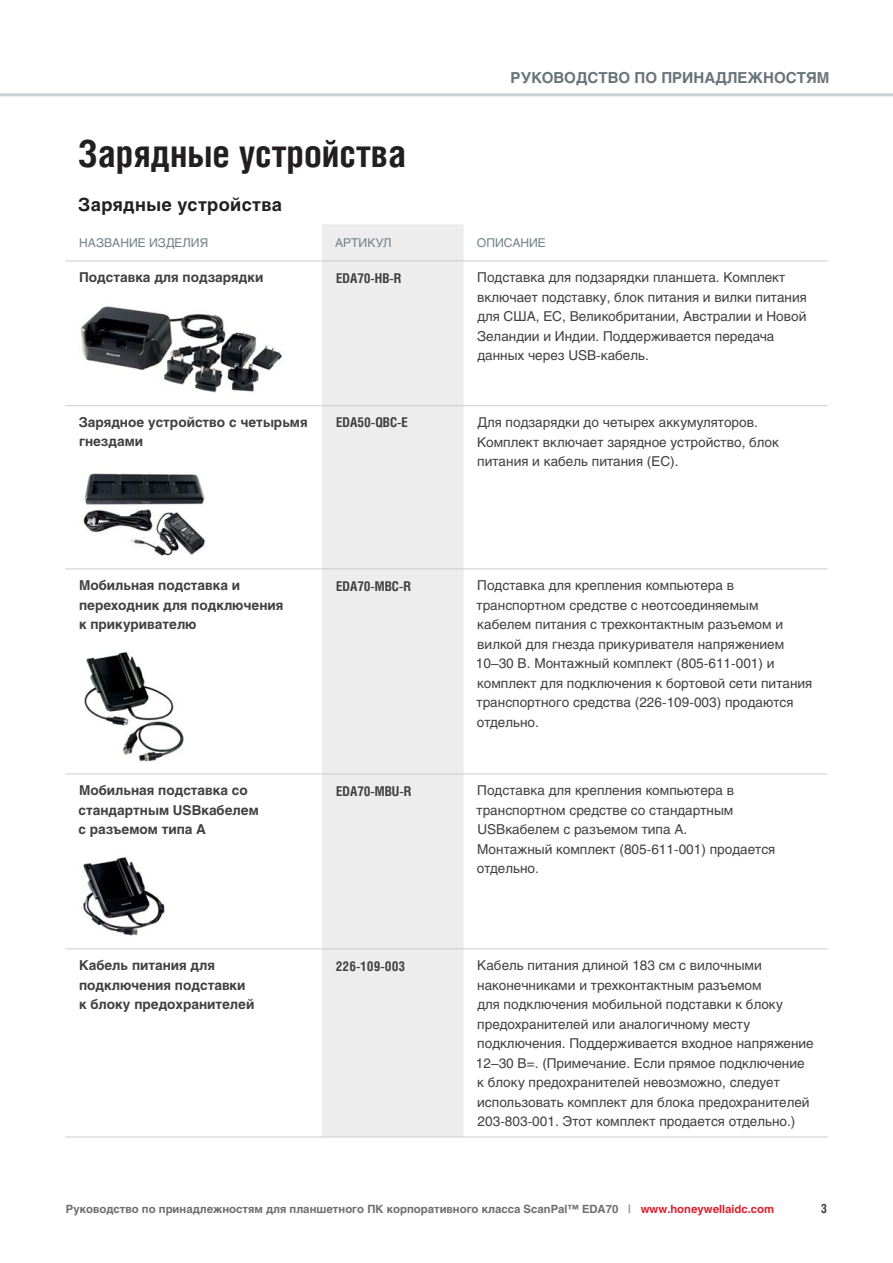
<style>
.page{position:relative;width:893px;height:1263px;background:#fff}
.page>*{position:absolute;margin:0;border:0;box-sizing:border-box;transform-origin:0 0}
.t1{font:700 37.5px "Helios Cond";color:#231f20}
.t2{font:700 18px "Helios";letter-spacing:.02em;color:#231f20}
.t3{font:700 15px "Helios";color:#68737a}
.t4{font:13.5px/19.5px "Helios";color:#404041}
.t5{font:700 13.5px/19.5px "Helios";color:#404041}
.t6{font:700 13.5px "Helios Cond";color:#404041}
.t7{font:700 12.75px "Helios Cond";color:#404041}
.t8{font:12px "Helios";color:#758087}
.t9{font:700 11.25px "Helios";color:#6d6e70}
.s1{font-size:11.4px;color:#939598}
.s2{color:#dc202e}
</style>
<div class="page">
<hr style="left:0;top:93px;width:893px;height:3px;background:#c9d0d5">
<div style="left:322px;top:224px;width:142px;height:913px;background:#ededee"></div>
<hr style="left:322px;top:405px;width:505px;height:1px;background:#cbccce">
<hr style="left:322px;top:568px;width:505px;height:1px;background:#cbccce">
<hr style="left:65px;top:568px;width:257px;height:1px;background:#cbccce">
<hr style="left:65px;top:773px;width:762px;height:1px;background:#cbccce">
<hr style="left:65px;top:948px;width:257px;height:1px;background:#cbccce">
<hr style="left:65px;top:1137px;width:257px;height:1px;background:#cbccce">
<hr style="left:322px;top:948px;width:505px;height:1px;background:#cbccce">
<hr style="left:322px;top:1137px;width:505px;height:1px;background:#cbccce">
<hr style="left:65px;top:405px;width:257px;height:1px;background:#cbccce">
<hr style="left:464px;top:261px;width:363px;height:1px;background:#cbccce">
<hr style="left:65px;top:261px;width:399px;height:1px;background:#cbccce">
<img style="left:80px;top:306px;width:202px;height:87px">
<img style="left:83px;top:473px;width:122px;height:83px">
<img style="left:84px;top:652px;width:100px;height:110px">
<img style="left:83px;top:857px;width:82px;height:79px">
<h1 class="t1" style="left:78px;top:139px;width:329px">Зарядные устройства</h1>
<p class="t3" style="left:511px;top:71px;width:320px">РУКОВОДСТВО ПО ПРИНАДЛЕЖНОСТЯМ</p>
<h2 class="t2" style="left:78px;top:197px;width:205px">Зарядные устройства</h2>
<p class="t8" style="left:79px;top:238px;width:130px">НАЗВАНИЕ ИЗДЕЛИЯ</p>
<p class="t8" style="left:335px;top:238px;width:58px">АРТИКУЛ</p>
<p class="t8" style="left:477px;top:238px;width:70px">ОПИСАНИЕ</p>
<p class="t5" style="left:79px;top:269px;width:186px">Подставка для подзарядки</p>
<p class="t6" style="left:336px;top:273px;width:67px">EDA70-HB-R</p>
<p class="t4" style="left:477px;top:269px;width:331px">Подставка для подзарядки планшета. Комплект включает подставку, блок питания и вилки питания для США, ЕС, Великобритании, Австралии и Новой Зеландии и Индии. Поддерживается передача данных через USB-кабель.</p>
<p class="t5" style="left:79px;top:414px;width:230px">Зарядное устройство с четырьмя гнездами</p>
<p class="t6" style="left:336px;top:417px;width:73px">EDA50-QBC-E</p>
<p class="t4" style="left:477px;top:414px;width:303px">Для подзарядки до четырех аккумуляторов.<br>Комплект включает зарядное устройство, блок питания и кабель питания (ЕС).</p>
<p class="t5" style="left:79px;top:577px;width:206px">Мобильная подставка и переходник для подключения к прикуривателю</p>
<p class="t6" style="left:336px;top:581px;width:76px">EDA70-MBC-R</p>
<p class="t4" style="left:476px;top:577px;width:338px">Подставка для крепления компьютера в транспортном средстве с неотсоединяемым кабелем питания с трехконтактным разъемом и вилкой для гнезда прикуривателя напряжением 10–30 В. Монтажный комплект (805-611-001) и комплект для подключения к бортовой сети питания транспортного средства (226-109-003) продаются отдельно.</p>
<p class="t5" style="left:79px;top:782px;width:182px">Мобильная подставка со стандартным USB кабелем с разъемом типа A</p>
<p class="t6" style="left:336px;top:785px;width:77px">EDA70-MBU-R</p>
<p class="t4" style="left:476px;top:782px;width:300px">Подставка для крепления компьютера в транспортном средстве со стандартным<br>USB кабелем с разъемом типа A.<br>Монтажный комплект (805-611-001) продается отдельно.</p>
<p class="t5" style="left:79px;top:957px;width:177px">Кабель питания для подключения подставки к блоку предохранителей</p>
<p class="t6" style="left:336px;top:960px;width:71px">226-109-003</p>
<p class="t4" style="left:476px;top:957px;width:339px">Кабель питания длиной 183 см с вилочными наконечниками и трехконтактным разъемом<br>для подключения мобильной подставки к блоку предохранителей или аналогичному месту подключения. Поддерживается входное напряжение 12–30 В=. (Примечание. Если прямое подключение к блоку предохранителей невозможно, следует использовать комплект для блока предохранителей 203-803-001. Этот комплект продается отдельно.)</p>
<p class="t9" style="left:66px;top:1204px;width:710px">Руководство по принадлежностям для планшетного ПК корпоративного класса ScanPal™ EDA70 <span class="s1">|</span> <span class="s2">www.honeywellaidc.com</span></p>
<p class="t7" style="left:821px;top:1203px;width:8px">3</p>
</div>
